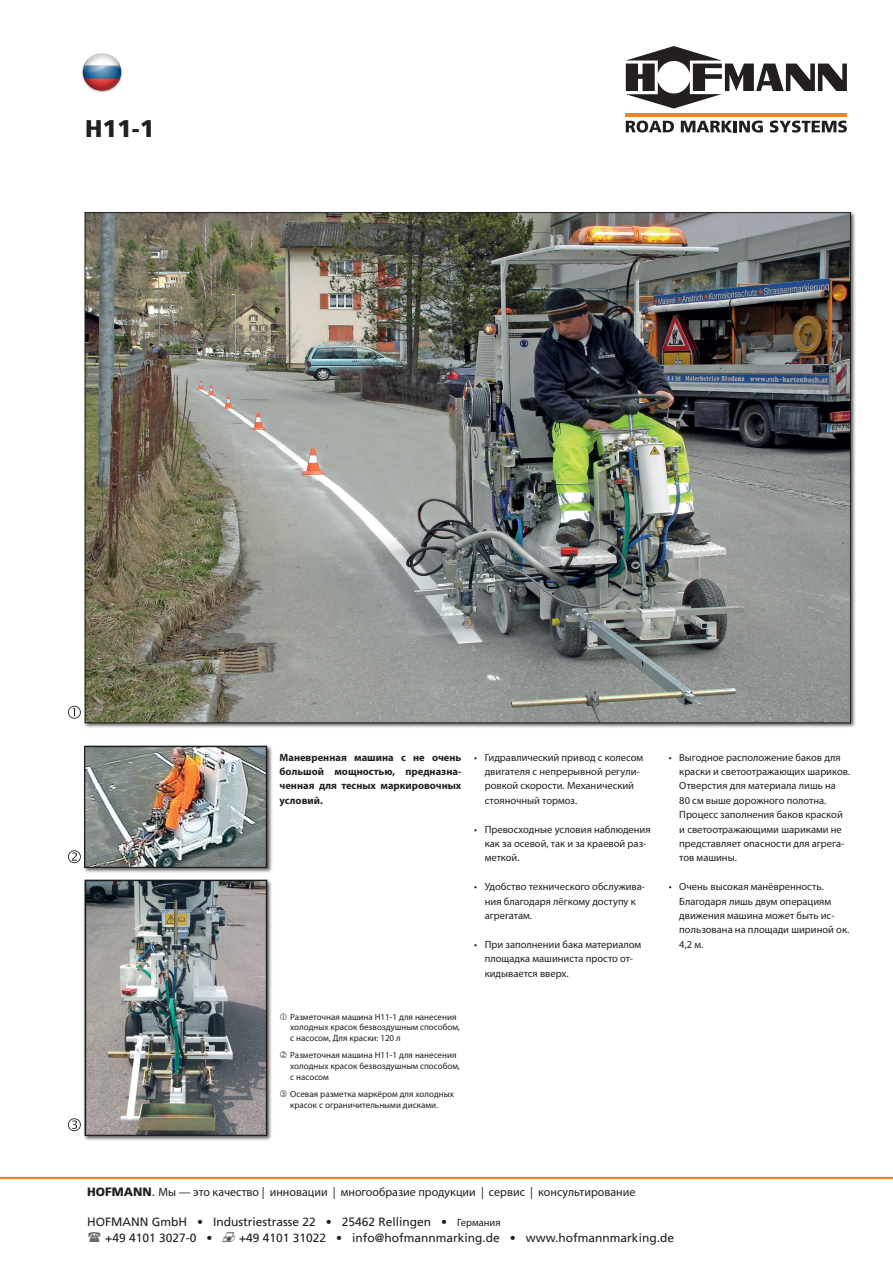
<style>
.page{position:relative;width:893px;height:1263px;background:#fff}
.page>*{position:absolute;margin:0;border:0;box-sizing:border-box;transform-origin:0 0}
.t1{font:900 24px "Frutiger";color:#231f20}
.t2{font:12px/16.2px "Frutiger";color:#231f20}
.t3{font:12px "Myriad Pro";color:#231f20}
.t4{font:10.5px/14.4px "Myriad Pro";color:#231f20}
.t5{font:700 10.5px/14.4px "Myriad Pro";color:#231f20;text-align:justify}
.t6{font:9px/10.8px "Myriad Pro";color:#231f20}
.s1{font-family:"Frutiger";font-weight:900}
.s2{font-family:"Frutiger"}
.s3{font-family:"Myriad Pro";font-size:10.5px}
.s4{font-family:"Mar Vo Sym";font-size:13.5px;color:#fff}
</style>
<div class="page">
<div style="left:84px;top:879px;width:189px;height:262px;background:#231f20;opacity:.75"></div>
<img style="left:87px;top:882px;width:178px;height:251px">
<div style="left:85px;top:880px;width:182px;height:255px;border:1px solid #231f20"></div>
<svg style="left:68px;top:706px;width:13px;height:13px"></svg>
<svg style="left:68px;top:1118px;width:13px;height:13px"></svg>
<div style="left:83px;top:745px;width:190px;height:128px;background:#231f20;opacity:.75"></div>
<img style="left:86px;top:748px;width:179px;height:118px">
<div style="left:84px;top:746px;width:183px;height:122px;border:1px solid #231f20"></div>
<svg style="left:68px;top:850px;width:13px;height:13px"></svg>
<img style="left:87px;top:214px;width:762px;height:507px">
<hr style="left:626px;top:113px;width:221px;height:3px;background:#f58220">
<svg style="left:626px;top:46px;width:221px;height:63px"></svg>
<svg style="left:626px;top:121px;width:48px;height:12px"></svg>
<svg style="left:681px;top:121px;width:82px;height:12px"></svg>
<svg style="left:770px;top:121px;width:77px;height:12px"></svg>
<img style="left:82px;top:53px;width:41px;height:40px">
<hr style="left:0;top:1177px;width:893px;height:2px;background:#f58220">
<h1 class="t1" style="left:85px;top:114px;width:71px">H11-1</h1>
<p class="t5" style="left:280px;top:749px;width:183px">Маневренная машина с не очень большой мощностью, предназна&shy;ченная для тесных маркировочных условий.</p>
<p class="t4" style="left:485px;top:750px;width:160px;text-indent:-11px">• Гидравлический привод с колесом двигателя с непрерывной регули&shy;ровкой скорости. Механический стояночный тормоз.</p>
<p class="t4" style="left:485px;top:822px;width:167px;text-indent:-11px">• Превосходные условия наблюдения как за осевой, так и за краевой раз&shy;меткой.</p>
<p class="t4" style="left:485px;top:879px;width:162px;text-indent:-11px">• Удобство технического обслужива&shy;ния благодаря лёгкому доступу к агрегатам.</p>
<p class="t4" style="left:485px;top:937px;width:158px;text-indent:-11px">• При заполнении бака материалом площадка машиниста просто от&shy;кидывается вверх.</p>
<p class="t6" style="left:290px;top:1011px;width:171px">Разметочная машина Н11-1 для нанесения холодных красок безвоздушным способом, с насосом, Для краски: 120 л</p>
<p class="t6" style="left:290px;top:1050px;width:171px">Разметочная машина Н11-1 для нанесения холодных красок безвоздушным способом, с насосом</p>
<p class="t6" style="left:290px;top:1088px;width:165px">Осевая разметка маркёром для холодных красок с ограничительными дисками.</p>
<p class="t4" style="left:679px;top:750px;width:172px;text-indent:-11px">• Выгодное расположение баков для краски и светоотражающих шариков.<br>Отверстия для материала лишь на<br>80 см выше дорожного полотна.<br>Процесс заполнения баков краской и светоотражающими шариками не представляет опасности для агрега&shy;тов машины.</p>
<p class="t4" style="left:679px;top:879px;width:171px;text-indent:-11px">• Очень высокая манёвренность.<br>Благодаря лишь двум операциям движения машина может быть ис&shy;пользована на площади шириной ок.<br>4,2 м.</p>
<p class="t3" style="left:87px;top:1184px;width:550px"><span class="s1">HOFMANN</span><span class="s2">.</span> Мы — это качество | инновации | многообразие продукции | сервис | консультирование</p>
<p class="t2" style="left:105px;top:1214px;width:570px;text-indent:-18px">HOFMANN GmbH • Industriestrasse 22 • 25462 Rellingen • <span class="s3">Германия<br></span>+49 4101 3027-0 • <span class="s4">v</span> +49 4101 31022 • info@hofmannmarking.de • www.hofmannmarking.de</p>
</div>
